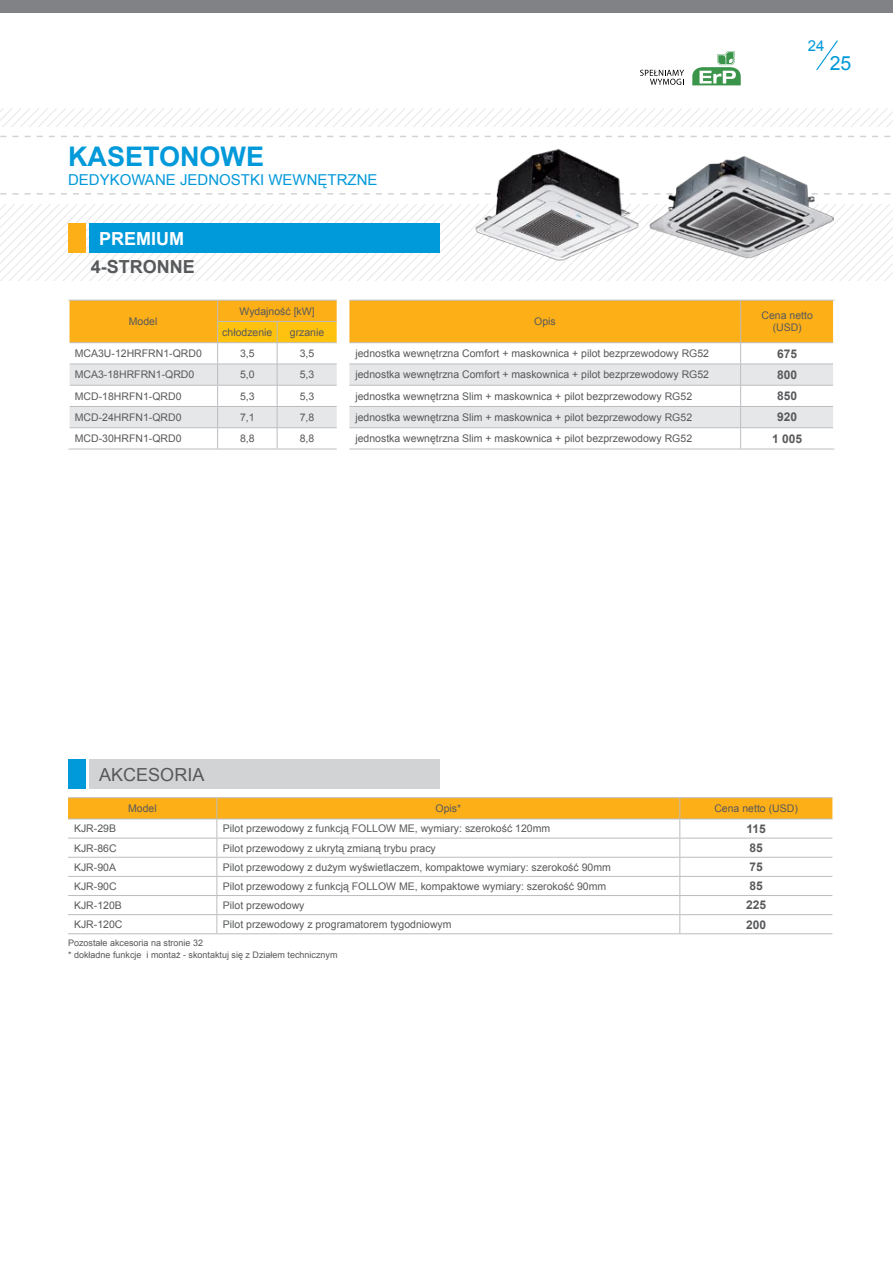
<style>
.page{position:relative;width:893px;height:1263px;background:#fff}
.page>*{position:absolute;margin:0;border:0;box-sizing:border-box;transform-origin:0 0}
.t1{font:700 27px "Arial";color:#0099da}
.t2{font:19.5px "Arial";color:#0099da}
.t3{font:18px "Arial";color:#58595b}
.t4{font:700 18px "Arial";color:#58595b}
.t5{font:700 18px "Arial";color:#fff}
.t6{font:15px "Arial";color:#0099da}
.t7{font:700 12px "Arial";color:#58595b}
.t8{font:10.5px/12px "Arial";color:#58595b;text-align:center}
.t9{font:9px/12px "Arial";color:#58595b}
</style>
<div class="page">
<svg style="left:816px;top:40px;width:22px;height:31px"></svg>
<div style="left:0;top:0;width:893px;height:13px;background:#808285"></div>
<svg style="left:0;top:108px;width:893px;height:173px"></svg>
<div style="left:89px;top:223px;width:351px;height:30px;background:#0099da"></div>
<div style="left:68px;top:223px;width:17px;height:30px;background:#fcaf17"></div>
<hr style="left:68px;top:797px;width:149px;height:1px;background:#bcbdc0">
<hr style="left:217px;top:797px;width:463px;height:1px;background:#bcbdc0">
<hr style="left:680px;top:797px;width:152px;height:1px;background:#bcbdc0">
<svg style="left:68px;top:798px;width:764px;height:135px"></svg>
<hr style="left:68px;top:933px;width:149px;height:1px;background:#bcbdc0">
<hr style="left:217px;top:933px;width:463px;height:1px;background:#bcbdc0">
<hr style="left:680px;top:933px;width:152px;height:1px;background:#bcbdc0">
<div style="left:89px;top:759px;width:351px;height:30px;background:#d1d3d4"></div>
<div style="left:68px;top:759px;width:17px;height:30px;background:#0099da"></div>
<svg style="left:692px;top:51px;width:49px;height:34px"></svg>
<svg style="left:640px;top:70px;width:44px;height:15px"></svg>
<hr style="left:68px;top:300px;width:150px;height:1px;background:#bcbdc0">
<hr style="left:741px;top:300px;width:94px;height:1px;background:#bcbdc0">
<svg style="left:69px;top:300px;width:765px;height:149px"></svg>
<hr style="left:68px;top:449px;width:150px;height:1px;background:#bcbdc0">
<hr style="left:218px;top:449px;width:59px;height:1px;background:#bcbdc0">
<hr style="left:277px;top:449px;width:60px;height:1px;background:#bcbdc0">
<hr style="left:349px;top:449px;width:392px;height:1px;background:#bcbdc0">
<hr style="left:741px;top:449px;width:94px;height:1px;background:#bcbdc0">
<hr style="left:68px;top:301px;width:2px;height:20px;background:#fff">
<hr style="left:833px;top:301px;width:2px;height:20px;background:#fff">
<hr style="left:68px;top:321px;width:2px;height:22px;background:#fff">
<hr style="left:833px;top:321px;width:2px;height:22px;background:#fff">
<hr style="left:68px;top:343px;width:2px;height:21px;background:#fff">
<hr style="left:833px;top:343px;width:2px;height:21px;background:#fff">
<hr style="left:68px;top:364px;width:2px;height:21px;background:#fff">
<hr style="left:833px;top:364px;width:2px;height:21px;background:#fff">
<hr style="left:68px;top:385px;width:2px;height:21px;background:#fff">
<hr style="left:833px;top:385px;width:2px;height:21px;background:#fff">
<hr style="left:68px;top:406px;width:2px;height:22px;background:#fff">
<hr style="left:833px;top:406px;width:2px;height:22px;background:#fff">
<hr style="left:68px;top:428px;width:2px;height:21px;background:#fff">
<hr style="left:833px;top:428px;width:2px;height:21px;background:#fff">
<img style="left:469px;top:147px;width:174px;height:115px">
<img style="left:648px;top:155px;width:185px;height:105px">
<h3 class="t6" style="left:808px;top:36px;width:18px">24</h3>
<h2 class="t2" style="left:830px;top:51px;width:23px">25</h2>
<h1 class="t1" style="left:68px;top:138px;width:114px">KAS ETONOW</h1>
<h1 class="t1" style="left:246px;top:138px;width:20px">E</h1>
<h3 class="t6" style="left:68px;top:170px;width:311px">Dedykowane jednostki wewnętrzne</h3>
<h3 class="t5" style="left:99px;top:226px;width:84px">PREMIUM</h3>
<h3 class="t4" style="left:91px;top:255px;width:66px">4-STRONN</h3>
<h3 class="t4" style="left:183px;top:255px;width:14px">E</h3>
<p class="t8" style="left:129px;top:316px;width:30px">Model</p>
<p class="t8" style="left:240px;top:305px;width:77px">Wydajność [kW]</p>
<p class="t8" style="left:222px;top:326px;width:52px">chłodzenie</p>
<p class="t8" style="left:290px;top:326px;width:36px">grzanie</p>
<p class="t8" style="left:534px;top:316px;width:23px">Opis</p>
<p class="t8" style="left:761px;top:310px;width:53px">Cena netto (USD)</p>
<p class="t8" style="left:75px;top:348px;width:129px">MCA3U-12HRFRN 1-QRD0</p>
<p class="t8" style="left:240px;top:348px;width:16px">3,5</p>
<p class="t8" style="left:300px;top:348px;width:16px">3,5</p>
<p class="t8" style="left:355px;top:348px;width:355px">jednostka wewnętrzna Comfort + maskownica + pilot bezprzewodowy RG52</p>
<p class="t7" style="left:777px;top:346px;width:22px">675</p>
<p class="t8" style="left:75px;top:369px;width:121px">MCA3-18HRFRN 1-QRD0</p>
<p class="t8" style="left:240px;top:369px;width:16px">5,0</p>
<p class="t8" style="left:300px;top:369px;width:16px">5,3</p>
<p class="t8" style="left:355px;top:369px;width:355px">jednostka wewnętrzna Comfort + maskownica + pilot bezprzewodowy RG52</p>
<p class="t7" style="left:777px;top:367px;width:22px">800</p>
<p class="t8" style="left:75px;top:390px;width:108px">MCD-18HRFN 1-QRD0</p>
<p class="t8" style="left:240px;top:390px;width:16px">5,3</p>
<p class="t8" style="left:300px;top:390px;width:16px">5,3</p>
<p class="t8" style="left:355px;top:390px;width:338px">jednostka wewnętrzna Slim + maskownica + pilot bezprzewodowy RG52</p>
<p class="t7" style="left:777px;top:388px;width:22px">850</p>
<p class="t8" style="left:75px;top:411px;width:108px">MCD-24HRFN 1-QRD0</p>
<p class="t8" style="left:240px;top:411px;width:16px">7,1</p>
<p class="t8" style="left:300px;top:411px;width:16px">7,8</p>
<p class="t8" style="left:355px;top:411px;width:338px">jednostka wewnętrzna Slim + maskownica + pilot bezprzewodowy RG52</p>
<p class="t7" style="left:777px;top:409px;width:22px">920</p>
<p class="t8" style="left:75px;top:433px;width:108px">MCD-30HRFN 1-QRD0</p>
<p class="t8" style="left:240px;top:433px;width:16px">8,8</p>
<p class="t8" style="left:300px;top:433px;width:16px">8,8</p>
<p class="t8" style="left:355px;top:433px;width:338px">jednostka wewnętrzna Slim + maskownica + pilot bezprzewodowy RG52</p>
<p class="t7" style="left:772px;top:431px;width:32px">1 005</p>
<h3 class="t3" style="left:99px;top:762px;width:107px">AKCESORIA</h3>
<p class="t8" style="left:128px;top:802px;width:30px">Model</p>
<p class="t8" style="left:435px;top:802px;width:27px">Opis*</p>
<p class="t8" style="left:714px;top:802px;width:85px">Cena netto (USD)</p>
<p class="t8" style="left:74px;top:823px;width:44px">KJR-29B</p>
<p class="t8" style="left:223px;top:823px;width:144px">Pilot przewodowy z funkcją FOLLOW</p>
<p class="t8" style="left:399px;top:823px;width:153px">ME, wymiary: szerokość 120mm</p>
<p class="t7" style="left:746px;top:821px;width:21px">115</p>
<p class="t8" style="left:74px;top:842px;width:43px">KJR-86C</p>
<p class="t8" style="left:223px;top:842px;width:214px">Pilot przewodowy z ukrytą zmianą trybu pracy</p>
<p class="t7" style="left:749px;top:840px;width:15px">85</p>
<p class="t8" style="left:74px;top:861px;width:44px">KJR-90A</p>
<p class="t8" style="left:223px;top:861px;width:389px">Pilot przewodowy z dużym wyświetlaczem, kompaktowe wymiary: szerokość 90mm</p>
<p class="t7" style="left:749px;top:859px;width:15px">75</p>
<p class="t8" style="left:74px;top:880px;width:43px">KJR-90C</p>
<p class="t8" style="left:223px;top:880px;width:144px">Pilot przewodowy z funkcją FOLLOW</p>
<p class="t8" style="left:399px;top:880px;width:209px">ME, kompaktowe wymiary: szerokość 90mm</p>
<p class="t7" style="left:749px;top:878px;width:15px">85</p>
<p class="t8" style="left:74px;top:899px;width:49px">KJR-120B</p>
<p class="t8" style="left:223px;top:899px;width:83px">Pilot przewodowy</p>
<p class="t7" style="left:746px;top:897px;width:22px">225</p>
<p class="t8" style="left:74px;top:918px;width:49px">KJR-120C</p>
<p class="t8" style="left:223px;top:918px;width:230px">Pilot przewodowy z programatorem tygodniowym</p>
<p class="t7" style="left:746px;top:916px;width:22px">200</p>
<p class="t9" style="left:68px;top:937px;width:271px">Pozostałe akcesoria na stronie 32<br>* dokładne funkcje i montaż - skontaktuj się z Działem technicznym</p>
</div>
